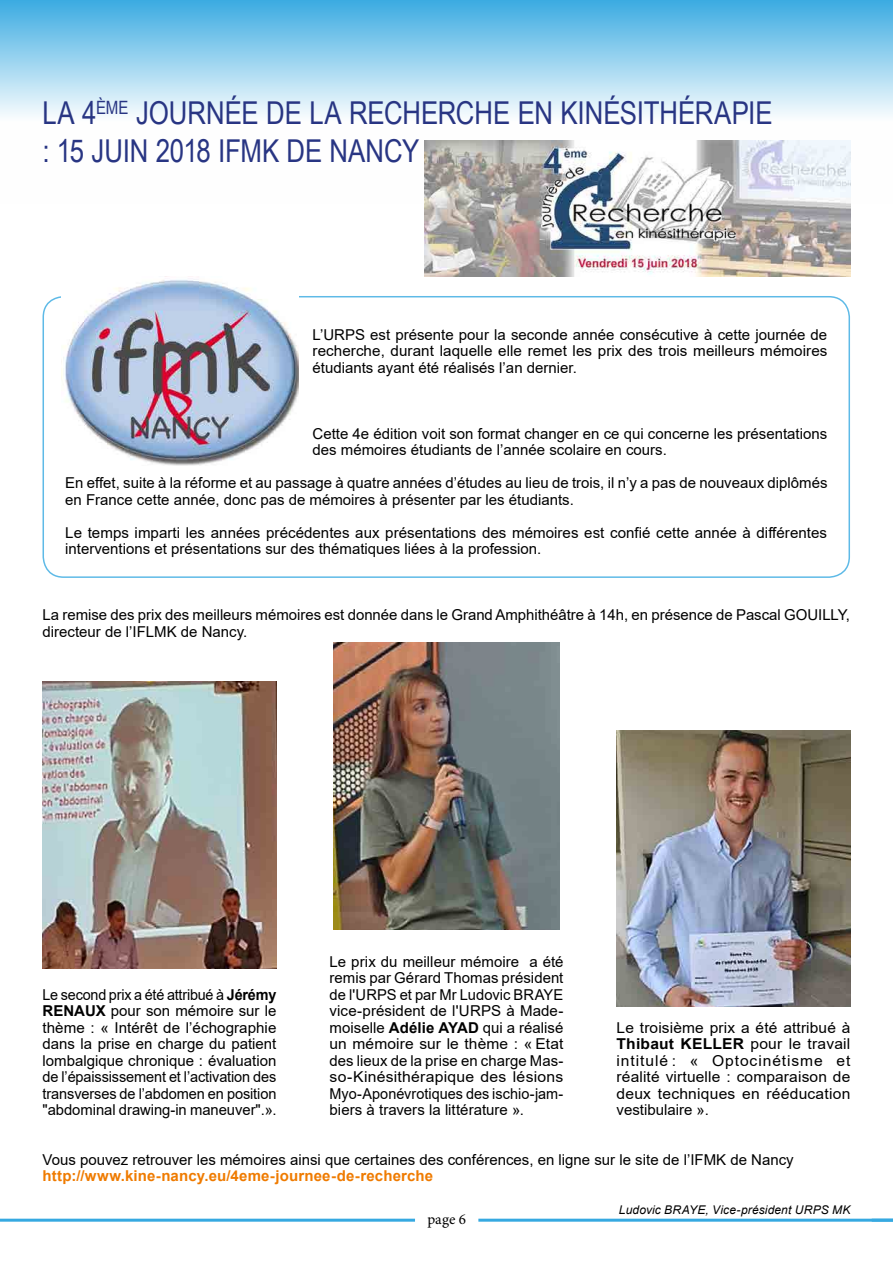
<style>
.page{position:relative;width:893px;height:1263px;background:#fff}
.page>*{position:absolute;margin:0;border:0;box-sizing:border-box;transform-origin:0 0}
.t1{font:31.5px/37.8px "Arial Narrow";letter-spacing:-.005em;color:#283583}
.t2{font:15px/16.5px "Arial";color:#000}
.t3{font:15px/16.5px "Arial";color:#000;text-align:justify;scale:.96 1}
.t4{font:700 15px "Arial";letter-spacing:.01em;color:#ef7b00}
.t5{font:15px "Minion Pro";color:#000}
.t6{font:italic 12px "Arial";letter-spacing:.01em;color:#000}
.s1{font-weight:700}
</style>
<div class="page">
<hr style="left:0;top:1219px;width:415px;height:3px;background:#36a9e1">
<hr style="left:478px;top:1219px;width:415px;height:3px;background:#36a9e1">
<svg style="left:0;top:0;width:893px;height:204px"></svg>
<div style="left:43px;top:296px;width:807px;height:282px;border:2px solid #36a9e1;border-radius:21px"></div>
<img style="left:61px;top:276px;width:238px;height:190px">
<img style="left:334px;top:642px;width:225px;height:287px">
<img style="left:617px;top:730px;width:233px;height:277px">
<img style="left:43px;top:682px;width:233px;height:287px">
<img style="left:425px;top:140px;width:425px;height:137px">
<h1 class="t1" style="left:43px;top:93px;width:731px">LA 4<sup>ÈME</sup> JOURNÉE DE LA RECHERCHE EN KINÉSITHÉRAPIE : 15 JUIN 2018 IFMK DE NANCY</h1>
<p class="t2" style="left:313px;top:326px;width:516px;text-align:justify">L’URPS est présente pour la seconde année consécutive à cette journée de recherche, durant laquelle elle remet les prix des trois meilleurs mémoires étudiants ayant été réalisés l’an dernier.</p>
<p class="t2" style="left:313px;top:425px;width:516px">Cette 4e édition voit son format changer en ce qui concerne les présentations des mémoires étudiants de l’année scolaire en cours.</p>
<p class="t2" style="left:65px;top:474px;width:764px">En effet, suite à la réforme et au passage à quatre années d’études au lieu de trois, il n’y a pas de nouveaux diplômés en France cette année, donc pas de mémoires à présenter par les étudiants.</p>
<p class="t2" style="left:65px;top:524px;width:763px">Le temps imparti les années précédentes aux présentations des mémoires est confié cette année à différentes interventions et présentations sur des thématiques liées à la profession.</p>
<p class="t2" style="left:43px;top:606px;width:809px">La remise des prix des meilleurs mémoires est donnée dans le Grand Amphithéâtre à 14h, en présence de Pascal GOUILLY, directeur de l’IFLMK de Nancy.</p>
<p class="t3" style="left:43px;top:986px;width:245px">Le second prix a été attribué à <span class="s1">Jérémy RENAUX</span> pour son mémoire sur le thème : « Intérêt de l’échographie dans la prise en charge du patient lombalgique chronique : évaluation de l’épaississement et l’activation des transverses de l’abdomen en position "abdominal drawing-in maneuver".».</p>
<p class="t2" style="left:330px;top:953px;width:235px;text-align:justify">Le prix du meilleur mémoire a été remis par Gérard Thomas président de l'URPS et par Mr Ludovic BRAYE vice-président de l'URPS à Made&shy;moiselle <span class="s1">Adélie AYAD</span> qui a réalisé un mémoire sur le thème : « Etat des lieux de la prise en charge Mas&shy;so-Kinésithérapique des lésions Myo-Aponévrotiques des ischio-jam&shy;biers à travers la littérature ».</p>
<p class="t2" style="left:617px;top:1019px;width:235px;text-align:justify">Le troisième prix a été attribué à <span class="s1">Thibaut KELLER</span> pour le travail intitulé : « Optocinétisme et réalité virtuelle : comparaison de deux techniques en rééducation vestibulaire ».</p>
<p class="t2" style="left:43px;top:1151px;width:753px">Vous pouvez retrouver les mémoires ainsi que certaines des conférences, en ligne sur le site de l’IFMK de Nancy</p>
<p class="t4" style="left:43px;top:1165px;width:392px">http://www.kine-nancy.eu/4eme-journee-de-recherche</p>
<p class="t6" style="left:619px;top:1202px;width:233px">Ludovic BRAYE, Vice-président URPS MK</p>
<p class="t5" style="left:427px;top:1209px;width:40px">page 6</p>
</div>
